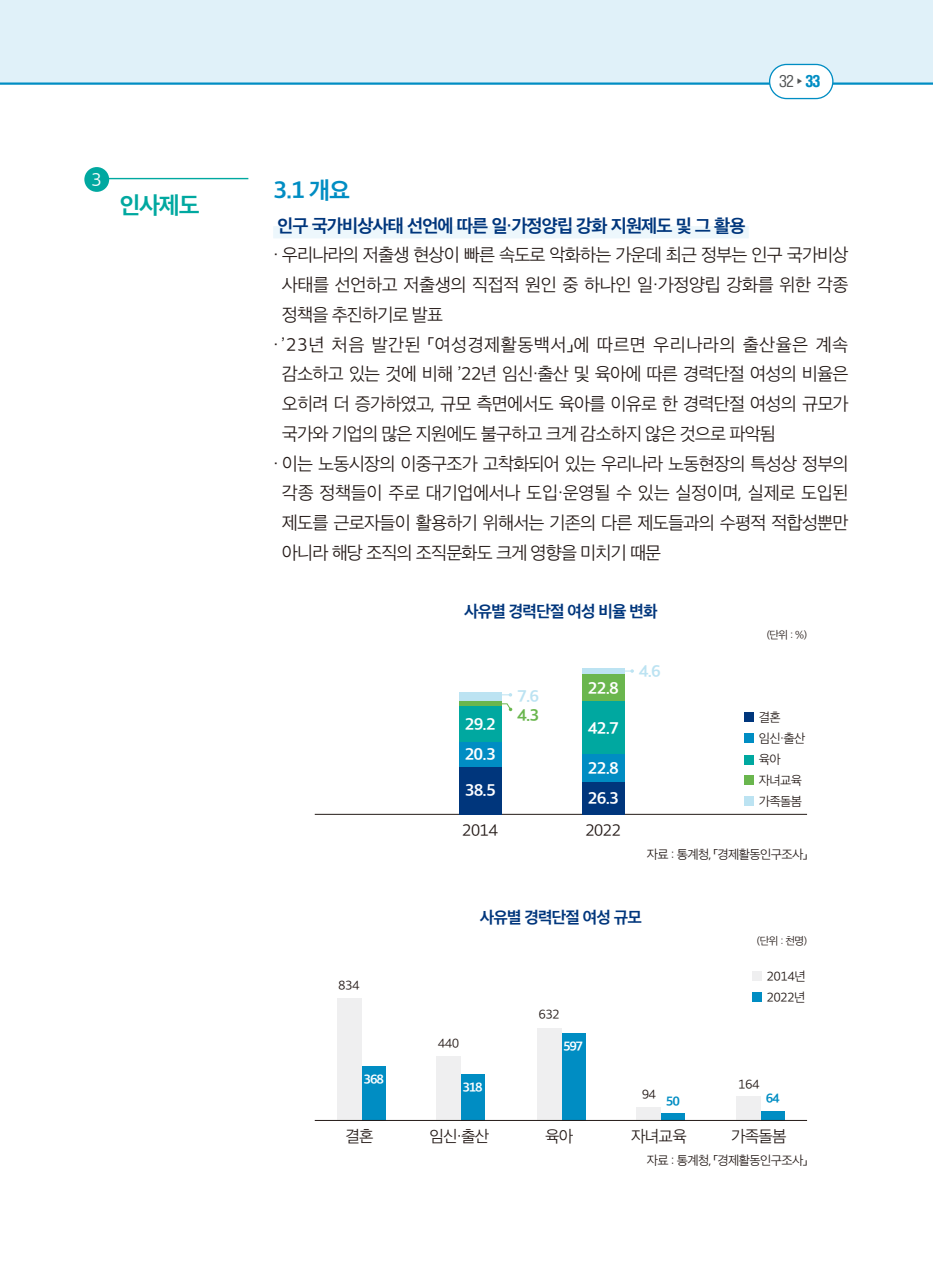
<style>
.page{position:relative;width:933px;height:1275px;background:#fff}
.page>*{position:absolute;margin:0;border:0;box-sizing:border-box;transform-origin:0 0}
.t1{font:22.75px "SD Gothic Neoa Uni g Bd";color:#008dc3}
.t2{font:22.75px "SD Gothic Neoa Uni g Bd";color:#00a8a0}
.t3{font:17.5px "SD Gothic Neoa Uni c Lt";letter-spacing:-.045em;color:#231916}
.t4{font:17.5px "SD Gothic Neoa Uni c Lt";letter-spacing:-.025em;color:#231916}
.t5{font:17.5px "SD Gothic Neoa Uni c Lt";letter-spacing:.025em;color:#231916}
.t6{font:17.5px "SD Gothic Neoa Uni g Bd";letter-spacing:-.05em;color:#00367c}
.t7{font:17.5px "SD Gothic Neoa Uni c Lt";color:#fff}
.t8{font:15.75px/30.3px "SD Gothic Neoa Uni g Bd";letter-spacing:-.05em;color:#fff}
.t9{font:15.75px "SD Gothic Neoa Uni c Lt";letter-spacing:-.05em;color:#231916}
.t10{font:15.75px "SD Gothic Neoa Uni g Bd";letter-spacing:-.05em;color:#00367c}
.t11{font:15.75px "SD Gothic Neoa Uni g Bd";color:#bce3f2}
.t12{font:15.75px "SD Gothic Neoa Uni g Bd";color:#6ab64e}
.t13{font:13.12px "SD Gyeokdong GL2 d Rg";color:#535556}
.t14{font:12.25px/21.3px "SD Gothic Neoa Uni c Lt";letter-spacing:-.05em;color:#231916}
.t15{font:12.25px "SD Gothic Neoa Uni g Bd";letter-spacing:-.105em;color:#fff}
.t16{font:12.25px "SD Gothic Neoa Uni g Bd";color:#008dc3}
.t17{font:10.5px "SD Gothic Neoa Uni c Lt";color:#231916}
.s1{font-family:"SD Gyeokdong GL2 f Hv";color:#008dc3}
</style>
<div class="page">
<div style="left:0;top:0;width:933px;height:85px;background:#e0f1f9"></div>
<hr style="left:0;top:82px;width:933px;height:3px;background:#008dc3">
<div style="left:769px;top:64px;width:64px;height:35px;background:#fff;border-radius:17px"></div>
<div style="left:769px;top:64px;width:64px;height:35px;border:1px solid #008dc3;border-radius:17px"></div>
<div style="left:273px;top:226px;width:475px;height:12px;background:#edf7fc"></div>
<hr style="left:315px;top:814px;width:492px;height:1px;background:#231916">
<div style="left:459px;top:692px;width:42px;height:9px;background:#bce3f2"></div>
<div style="left:459px;top:701px;width:42px;height:5px;background:#6ab64e"></div>
<div style="left:459px;top:706px;width:42px;height:36px;background:#00a8a0"></div>
<div style="left:459px;top:742px;width:42px;height:25px;background:#008dc3"></div>
<div style="left:459px;top:767px;width:42px;height:47px;background:#00367c"></div>
<svg style="left:501px;top:703px;width:11px;height:8px"></svg>
<svg style="left:501px;top:693px;width:11px;height:4px"></svg>
<div style="left:582px;top:668px;width:42px;height:6px;background:#bce3f2"></div>
<div style="left:582px;top:674px;width:42px;height:28px;background:#6ab64e"></div>
<div style="left:582px;top:702px;width:42px;height:52px;background:#00a8a0"></div>
<div style="left:582px;top:754px;width:42px;height:28px;background:#008dc3"></div>
<div style="left:582px;top:782px;width:42px;height:32px;background:#00367c"></div>
<svg style="left:624px;top:669px;width:10px;height:4px"></svg>
<div style="left:743px;top:712px;width:10px;height:10px;background:#00367c"></div>
<div style="left:743px;top:755px;width:10px;height:10px;background:#00a8a0"></div>
<div style="left:743px;top:733px;width:10px;height:10px;background:#008dc3"></div>
<div style="left:743px;top:796px;width:10px;height:10px;background:#bce3f2"></div>
<div style="left:743px;top:775px;width:10px;height:10px;background:#6ab64e"></div>
<div style="left:751px;top:971px;width:10px;height:10px;background:#efeff0"></div>
<div style="left:751px;top:992px;width:10px;height:10px;background:#008dc3"></div>
<div style="left:661px;top:1113px;width:24px;height:8px;background:#008dc3"></div>
<div style="left:637px;top:1107px;width:24px;height:14px;background:#efeff0"></div>
<div style="left:761px;top:1111px;width:24px;height:10px;background:#008dc3"></div>
<div style="left:737px;top:1096px;width:24px;height:25px;background:#efeff0"></div>
<div style="left:362px;top:1066px;width:24px;height:55px;background:#008dc3"></div>
<div style="left:338px;top:998px;width:24px;height:123px;background:#efeff0"></div>
<div style="left:460px;top:1074px;width:24px;height:47px;background:#008dc3"></div>
<div style="left:436px;top:1056px;width:24px;height:65px;background:#efeff0"></div>
<div style="left:561px;top:1033px;width:24px;height:88px;background:#008dc3"></div>
<div style="left:537px;top:1028px;width:24px;height:93px;background:#efeff0"></div>
<hr style="left:315px;top:1120px;width:492px;height:1px;background:#231916">
<hr style="left:97px;top:178px;width:151px;height:1px;background:#00a8a0">
<div style="left:84px;top:167px;width:25px;height:25px;background:#00a8a0;border-radius:50%"></div>
<p class="t7" style="left:91px;top:171px;width:12px">3</p>
<h1 class="t2" style="left:119px;top:194px;width:82px">인사제도</h1>
<p class="t13" style="left:779px;top:75px;width:43px">32 <sup>▶</sup> <span class="s1">33</span></p>
<h1 class="t1" style="left:273px;top:179px;width:78px">3.1 개요</h1>
<p class="t6" style="left:277px;top:217px;width:470px">인구 국가비상사태 선언에 따른 일·가정양립 강화 지원제도 및 그 활용</p>
<p class="t3" style="left:273px;top:246px;width:577px">· 우리나라의 저출생 현상이 빠른 속도로 악화하는 가운데 최근 정부는 인구 국가비상</p>
<p class="t4" style="left:282px;top:276px;width:568px">사태를 선언하고 저출생의 직접적 원인 중 하나인 일·가정양립 강화를 위한 각종</p>
<p class="t3" style="left:282px;top:306px;width:163px">정책을 추진하기로 발표</p>
<p class="t5" style="left:273px;top:336px;width:576px">· ’23년 처음 발간된 「여성경제활동백서」에 따르면 우리나라의 출산율은 계속</p>
<p class="t3" style="left:282px;top:365px;width:568px">감소하고 있는 것에 비해 ’22년 임신·출산 및 육아에 따른 경력단절 여성의 비율은</p>
<p class="t3" style="left:282px;top:395px;width:568px">오히려 더 증가하였고, 규모 측면에서도 육아를 이유로 한 경력단절 여성의 규모가</p>
<p class="t3" style="left:282px;top:425px;width:495px">국가와 기업의 많은 지원에도 불구하고 크게 감소하지 않은 것으로 파악됨</p>
<p class="t3" style="left:273px;top:455px;width:577px">· 이는 노동시장의 이중구조가 고착화되어 있는 우리나라 노동현장의 특성상 정부의</p>
<p class="t4" style="left:282px;top:484px;width:568px">각종 정책들이 주로 대기업에서나 도입·운영될 수 있는 실정이며, 실제로 도입된</p>
<p class="t3" style="left:282px;top:514px;width:568px">제도를 근로자들이 활용하기 위해서는 기존의 다른 제도들과의 수평적 적합성뿐만</p>
<p class="t3" style="left:282px;top:544px;width:381px">아니라 해당 조직의 조직문화도 크게 영향을 미치기 때문</p>
<p class="t10" style="left:464px;top:603px;width:195px">사유별 경력단절 여성 비율 변화</p>
<p class="t8" style="left:464px;top:709px;width:33px">29.2<br>20.3</p>
<p class="t8" style="left:464px;top:776px;width:33px">38.5</p>
<p class="t11" style="left:517px;top:688px;width:24px">7.6</p>
<p class="t12" style="left:517px;top:707px;width:24px">4.3</p>
<p class="t8" style="left:588px;top:673px;width:33px">22.8</p>
<p class="t8" style="left:588px;top:713px;width:32px">42.7</p>
<p class="t8" style="left:588px;top:753px;width:33px">22.8<br>26.3</p>
<p class="t9" style="left:462px;top:822px;width:38px">2014</p>
<p class="t9" style="left:585px;top:822px;width:38px">2022</p>
<p class="t11" style="left:639px;top:663px;width:24px">4.6</p>
<p class="t17" style="left:766px;top:630px;width:42px">(단위 : %)</p>
<p class="t14" style="left:758px;top:706px;width:23px">결혼</p>
<p class="t14" style="left:758px;top:748px;width:23px">육아</p>
<p class="t14" style="left:758px;top:727px;width:48px">임신·출산</p>
<p class="t14" style="left:758px;top:769px;width:45px">자녀교육</p>
<p class="t14" style="left:758px;top:790px;width:45px">가족돌봄</p>
<p class="t14" style="left:646px;top:843px;width:162px">자료 : 통계청, 「경제활동인구조사」</p>
<p class="t14" style="left:338px;top:974px;width:23px">834</p>
<p class="t15" style="left:363px;top:1073px;width:22px">368</p>
<p class="t10" style="left:479px;top:909px;width:164px">사유별 경력단절 여성 규모</p>
<p class="t14" style="left:438px;top:1032px;width:23px">440</p>
<p class="t15" style="left:462px;top:1081px;width:22px">318</p>
<p class="t14" style="left:538px;top:1004px;width:23px">632</p>
<p class="t15" style="left:563px;top:1040px;width:21px">597</p>
<p class="t14" style="left:641px;top:1084px;width:16px">94</p>
<p class="t16" style="left:666px;top:1095px;width:15px">50</p>
<p class="t17" style="left:757px;top:936px;width:52px">(단위 : 천명)</p>
<p class="t14" style="left:766px;top:965px;width:41px">2014년<br>2022년</p>
<p class="t14" style="left:738px;top:1073px;width:23px">164</p>
<p class="t16" style="left:766px;top:1092px;width:15px">64</p>
<p class="t9" style="left:345px;top:1128px;width:30px">결혼</p>
<p class="t9" style="left:429px;top:1128px;width:61px">임신·출산</p>
<p class="t9" style="left:545px;top:1128px;width:30px">육아</p>
<p class="t9" style="left:631px;top:1128px;width:57px">자녀교육</p>
<p class="t9" style="left:731px;top:1128px;width:57px">가족돌봄</p>
<p class="t14" style="left:646px;top:1149px;width:162px">자료 : 통계청, 「경제활동인구조사」</p>
</div>
